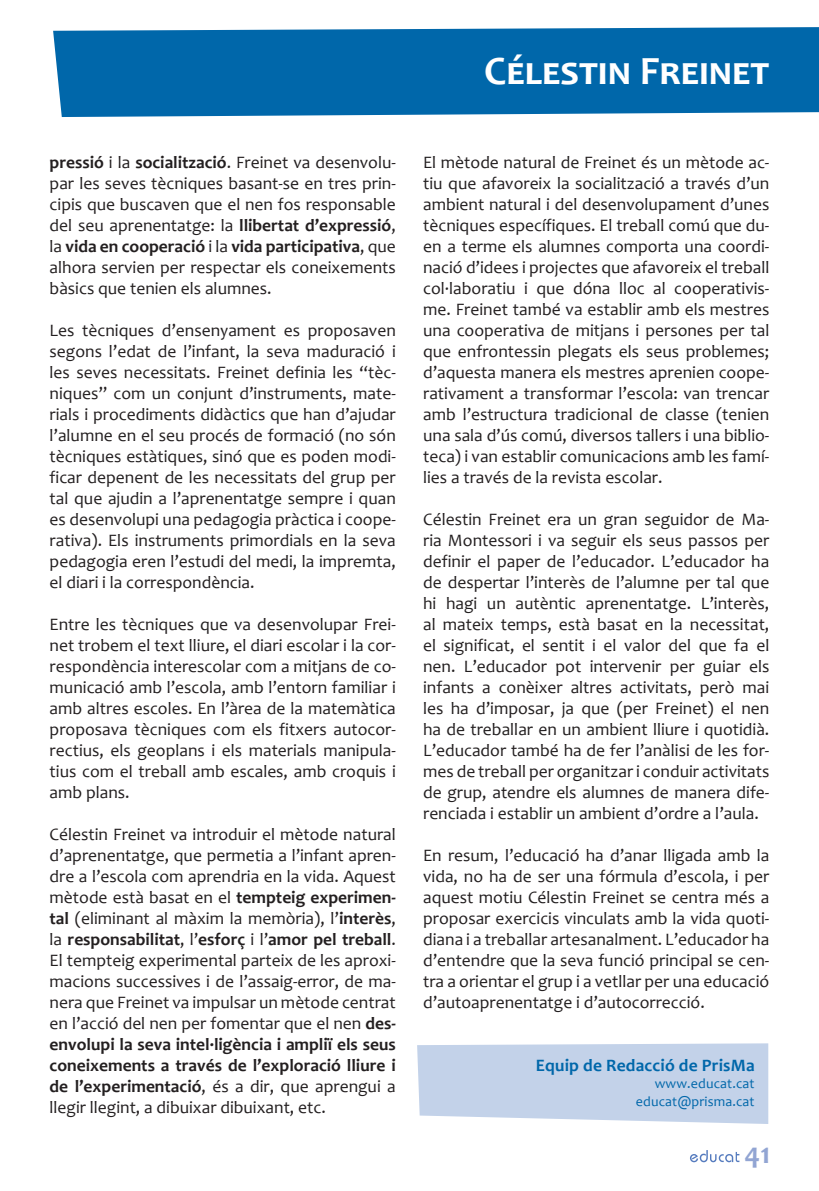
<style>
.page{position:relative;width:819px;height:1191px;background:#fff}
.page>*{position:absolute;margin:0;border:0;box-sizing:border-box;transform-origin:0 0}
.t1{font:700 40.25px "Candara";color:#fff}
.t2{font:700 29.75px "Candara";color:#92a5d3}
.biog{font:17.5px/21px "Candara";color:#231f20;text-align:justify}
.TEXT_NORMAL{font:17.5px/21px "Candara";color:#231f20;text-align:justify}
.t3{font:700 17.5px "Candara";letter-spacing:.01em;color:#0067aa}
.t4{font:14px "Candara";letter-spacing:.01em;color:#0067aa}
.s1{font-weight:700}
</style>
<div class="page">
<svg style="left:690px;top:1150px;width:49px;height:12px"></svg>
<div style="left:53px;top:27px;width:766px;height:90px;background:#0067aa"></div>
<svg style="left:417px;top:1043px;width:351px;height:81px;background:#c7d5ea"></svg>
<p class="t1" style="left:484px;top:46px;width:287px">Célestin Freinet</p>
<p class="biog" style="left:50px;top:152px;width:348px"><span class="s1">pressió</span> i la <span class="s1">socialització</span>. Freinet va desenvolu&shy;par les seves tècniques basant-se en tres prin&shy;cipis que buscaven que el nen fos responsable del seu aprenentatge: la <span class="s1">llibertat d’expressió</span>, la <span class="s1">vida en cooperació</span> i la <span class="s1">vida participativa</span>, que alhora servien per respectar els coneixements bàsics que tenien els alumnes.</p>
<p class="biog" style="left:50px;top:320px;width:348px">Les tècniques d’ensenyament es proposaven segons l’edat de l’infant, la seva maduració i les seves necessitats. Freinet definia les “tèc&shy;niques” com un conjunt d’instruments, mate&shy;rials i procediments didàctics que han d’ajudar l’alumne en el seu procés de formació (no són tècniques estàtiques, sinó que es poden modi&shy;ficar depenent de les necessitats del grup per tal que ajudin a l’aprenentatge sempre i quan es desenvolupi una pedagogia pràctica i coope&shy;rativa). Els instruments primordials en la seva pedagogia eren l’estudi del medi, la impremta, el diari i la correspondència.</p>
<p class="biog" style="left:50px;top:614px;width:348px">Entre les tècniques que va desenvolupar Frei&shy;net trobem el text lliure, el diari escolar i la cor&shy;respondència interescolar com a mitjans de co&shy;municació amb l’escola, amb l’entorn familiar i amb altres escoles. En l’àrea de la matemàtica proposava tècniques com els fitxers autocor&shy;rectius, els geoplans i els materials manipula&shy;tius com el treball amb escales, amb croquis i amb plans.</p>
<p class="biog" style="left:50px;top:824px;width:348px">Célestin Freinet va introduir el mètode natural d’aprenentatge, que permetia a l’infant apren&shy;dre a l’escola com aprendria en la vida. Aquest mètode està basat en el <span class="s1">tempteig experimen&shy;tal</span> (eliminant al màxim la memòria), l’<span class="s1">interès</span>, la <span class="s1">responsabilitat</span>, l’<span class="s1">esforç</span> i l’<span class="s1">amor pel treball</span>.<br>El tempteig experimental parteix de les aproxi&shy;macions successives i de l’assaig-error, de ma&shy;nera que Freinet va impulsar un mètode centrat en l’acció del nen per fomentar que el nen <span class="s1">des&shy;envolupi la seva intel·ligència i ampliï els seus coneixements a través de l’exploració lliure i de l’experimentació</span>, és a dir, que aprengui a llegir llegint, a dibuixar dibuixant, etc.</p>
<p class="biog" style="left:423px;top:152px;width:348px">El mètode natural de Freinet és un mètode ac&shy;tiu que afavoreix la socialització a través d’un ambient natural i del desenvolupament d’unes tècniques específiques. El treball comú que du&shy;en a terme els alumnes comporta una coordi&shy;nació d’idees i projectes que afavoreix el treball col·laboratiu i que dóna lloc al cooperativis&shy;me. Freinet també va establir amb els mestres una cooperativa de mitjans i persones per tal que enfrontessin plegats els seus problemes; d’aquesta manera els mestres aprenien coope&shy;rativament a transformar l’escola: van trencar amb l’estructura tradicional de classe (tenien una sala d’ús comú, diversos tallers i una biblio&shy;teca) i van establir comunicacions amb les famí&shy;lies a través de la revista escolar.</p>
<p class="TEXT_NORMAL" style="left:423px;top:509px;width:348px">Célestin Freinet era un gran seguidor de Ma&shy;ria Montessori i va seguir els seus passos per definir el paper de l’educador. L’educador ha de despertar l’interès de l’alumne per tal que hi hagi un autèntic aprenentatge. L’interès, al mateix temps, està basat en la necessitat, el significat, el sentit i el valor del que fa el nen. L’educador pot intervenir per guiar els infants a conèixer altres activitats, però mai les ha d’imposar, ja que (per Freinet) el nen ha de treballar en un ambient lliure i quotidià.<br>L’educador també ha de fer l’anàlisi de les for&shy;mes de treball per organitzar i conduir activitats de grup, atendre els alumnes de manera dife&shy;renciada i establir un ambient d’ordre a l’aula.</p>
<p class="biog" style="left:423px;top:845px;width:348px">En resum, l’educació ha d’anar lligada amb la vida, no ha de ser una fórmula d’escola, i per aquest motiu Célestin Freinet se centra més a proposar exercicis vinculats amb la vida quoti&shy;diana i a treballar artesanalment. L’educador ha d’entendre que la seva funció principal se cen&shy;tra a orientar el grup i a vetllar per una educació d’autoaprenentatge i d’autocorrecció.</p>
<p class="t3" style="left:536px;top:1054px;width:220px">Equip de Redacció de PrisMa</p>
<p class="t4" style="left:654px;top:1075px;width:101px">www.educat.cat</p>
<p class="t4" style="left:635px;top:1092px;width:120px">educat@prisma.cat</p>
<p class="t2" style="left:744px;top:1134px;width:27px">41</p>
</div>
